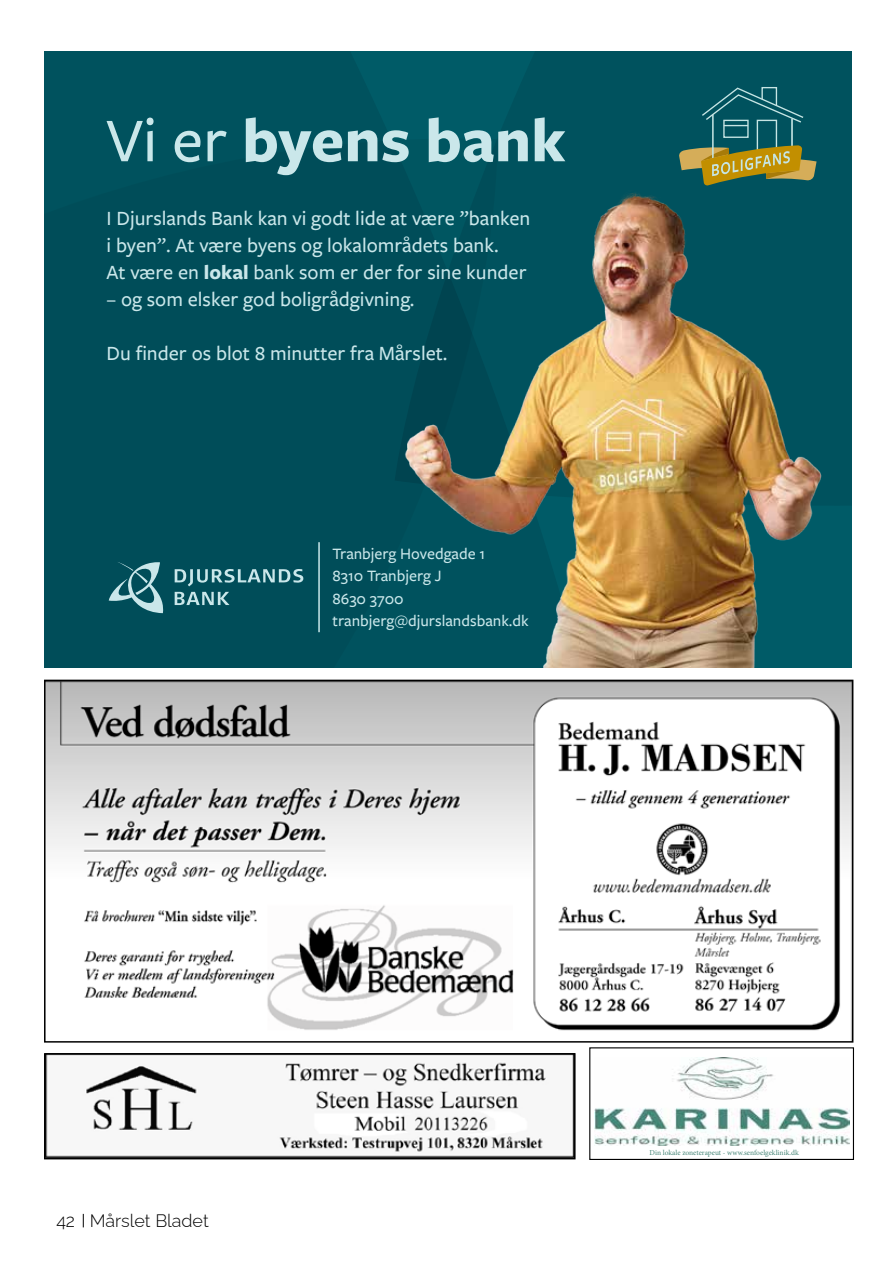
<style>
.page{position:relative;width:893px;height:1263px;background:#fff}
.page>*{position:absolute;margin:0;border:0;box-sizing:border-box;transform-origin:0 0}
.t1{font:700 64.5px "Freight Sans Pro";color:#cae7ea}
.t2{font:500 21px/27px "Freight Sans Pro";color:#cae7ea}
.t3{font:100 18px "Raleway";color:#000}
.t4{font:500 16.5px/22.5px "Freight Sans Pro";color:#cae7ea}
.t5{font:7.5px "Minion Pro";color:#478678}
.s1{font-weight:500}
.s2{font-weight:700}
</style>
<div class="page">
<svg style="left:83px;top:1214px;width:1px;height:13px"></svg>
<img style="left:47px;top:683px;width:803px;height:348px">
<div style="left:44px;top:680px;width:809px;height:362px;border:2px solid #000"></div>
<img style="left:594px;top:1057px;width:255px;height:89px">
<div style="left:589px;top:1047px;width:265px;height:113px;border:1px solid #000"></div>
<img style="left:47px;top:1056px;width:526px;height:100px">
<div style="left:44px;top:1053px;width:532px;height:106px;border:2px solid #000"></div>
<div style="left:44px;top:51px;width:351px;height:88px;background:#00525e"></div>
<svg style="left:395px;top:51px;width:457px;height:115px;background:#005460"></svg>
<div style="left:44px;top:139px;width:553px;height:529px;background:#004d59"></div>
<img style="left:389px;top:166px;width:463px;height:502px">
<svg style="left:109px;top:561px;width:55px;height:52px;background:#3c7b84"></svg>
<svg style="left:175px;top:569px;width:128px;height:17px;background:#44818a"></svg>
<svg style="left:175px;top:592px;width:55px;height:13px"></svg>
<hr style="left:318px;top:542px;width:2px;height:90px;background:#cae7ea">
<hr style="left:791px;top:119px;width:2px;height:37px;background:#c6e5e4">
<div style="left:757px;top:120px;width:20px;height:31px;border:1px solid #c6e5e4"></div>
<div style="left:723px;top:120px;width:26px;height:18px;border:1px solid #c6e5e4"></div>
<svg style="left:700px;top:86px;width:105px;height:40px;background:#17636d"></svg>
<hr style="left:712px;top:115px;width:2px;height:47px;background:#c6e5e4">
<svg style="left:679px;top:145px;width:138px;height:41px;background:#828540"></svg>
<h1 class="t1" style="left:107px;top:96px;width:460px"><span class="s1">Vi er</span> byens bank</h1>
<p class="t2" style="left:107px;top:204px;width:425px">I Djurslands Bank kan vi godt lide at være ”banken i byen”. At være byens og lokalområdets bank.<br>At være en <span class="s2">lokal</span> bank som er der for sine kunder</p>
<p class="t2" style="left:107px;top:285px;width:309px">– og som elsker god boligrådgivning.</p>
<p class="t2" style="left:107px;top:339px;width:342px">Du finder os blot 8 minutter fra Mårslet.</p>
<p class="t4" style="left:333px;top:542px;width:198px">Tranbjerg Hovedgade 1<br>8310 Tranbjerg J<br>8630 3700 tranbjerg@djurslandsbank.dk</p>
<p class="t3" style="left:56px;top:1206px;width:154px">42 Mårslet Bladet</p>
<p class="t5" style="left:649px;top:1148px;width:151px">Din lokale zoneterapeut - www.senfoelgeklinik.dk</p>
</div>
